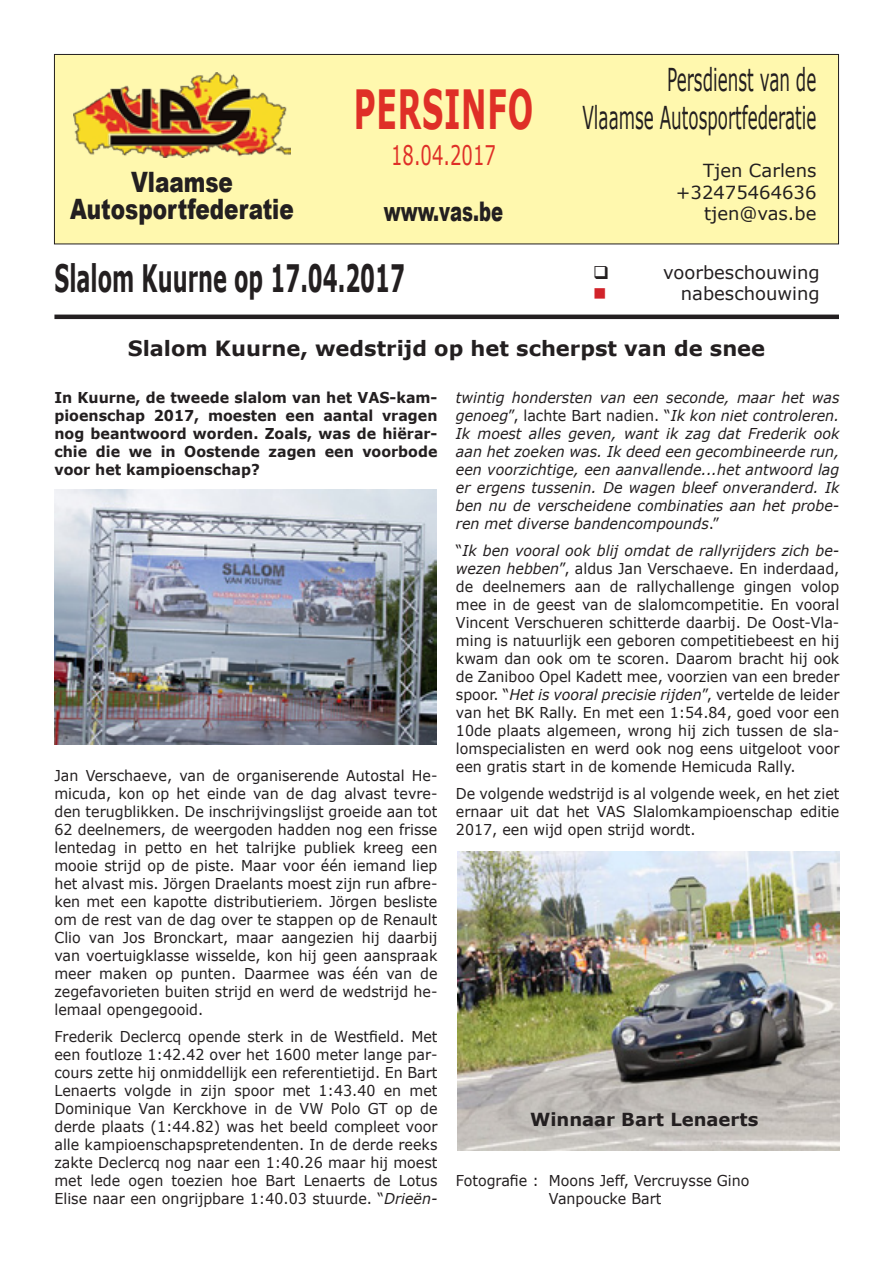
<style>
.page{position:relative;width:893px;height:1263px;background:#fff}
.page>*{position:absolute;margin:0;border:0;box-sizing:border-box;transform-origin:0 0}
.t1{font:700 54px "Verdana";letter-spacing:.025em;color:#df2f27;scale:.56 1}
.t2{font:700 37.8px "Verdana";color:#231f20;scale:.56 1}
.t3{font:31.5px "Verdana";color:#231f20;scale:.53 1}
.t4{font:900 28.05px "Arial";color:#231f20;scale:.77 1}
.t5{font:900 27px "Arial";color:#231f20;scale:.67 1}
.t6{font:27px "Verdana";color:#df2f27;scale:.67 1}
.t7{font:700 21px "Verdana";color:#231f20}
.t8{font:18px "Verdana";color:#231f20}
.t9{font:700 18px "Verdana";color:#231f20}
.t10{font:18px "Wingdings";color:#d1232a}
.t11{font:15px/18px "Verdana";color:#231f20;text-align:justify;scale:.95 1}
.t12{font:italic 15px/18px "Verdana";color:#231f20;text-align:justify;scale:.95 1}
.t13{font:700 15px/18px "Verdana";color:#231f20;text-align:justify;scale:.95 1}
.s1{font-style:normal}
.s2{font-style:italic}
</style>
<div class="page">
<div style="left:54px;top:54px;width:784px;height:190px;background:#fff8ae"></div>
<div style="left:54px;top:54px;width:785px;height:190px;border:1px solid #231f20"></div>
<img style="left:73px;top:73px;width:218px;height:85px">
<hr style="left:54px;top:315px;width:785px;height:4px;background:#231f20">
<img style="left:54px;top:490px;width:382px;height:255px">
<img style="left:457px;top:851px;width:382px;height:299px">
<p class="t1" style="left:354px;top:75px;width:322px">PERSINFO</p>
<p class="t6" style="left:391px;top:138px;width:158px">18.04.2017</p>
<p class="t4" style="left:131px;top:162px;width:134px">Vlaamse</p>
<p class="t4" style="left:70px;top:189px;width:292px">Autosportfederatie</p>
<p class="t5" style="left:384px;top:192px;width:180px">www.vas.be</p>
<p class="t3" style="left:667px;top:60px;width:283px">Persdienst van de</p>
<p class="t3" style="left:582px;top:98px;width:443px">Vlaamse Autosportfederatie</p>
<p class="t8" style="left:703px;top:159px;width:115px">Tjen Carlens</p>
<p class="t8" style="left:676px;top:181px;width:142px">+32475464636</p>
<p class="t8" style="left:704px;top:202px;width:114px">tjen@vas.be</p>
<p class="t2" style="left:54px;top:255px;width:628px">Slalom Kuurne op 17.04.2017</p>
<p class="t8" style="left:663px;top:261px;width:158px">voorbeschouwing</p>
<p class="t10" style="left:593px;top:284px;width:15px">■</p>
<p class="t8" style="left:681px;top:282px;width:140px">nabeschouwing</p>
<p class="t7" style="left:128px;top:335px;width:639px">Slalom Kuurne, wedstrijd op het scherpst van de snee</p>
<p class="t12" style="left:456px;top:388px;width:405px">twintig hondersten van een seconde, maar het was genoeg<span class="s1">”, lachte Bart nadien. “</span>Ik kon niet controleren.<br>Ik moest alles geven, want ik zag dat Frederik ook aan het zoeken was. Ik deed een gecombineerde run, een voorzichtige, een aanvallende...het antwoord lag er ergens tussenin. De wagen bleef onveranderd. Ik ben nu de verscheidene combinaties aan het probe&shy;ren met diverse bandencompounds<span class="s1">.”</span></p>
<p class="t11" style="left:456px;top:541px;width:405px">“<span class="s2">Ik ben vooral ook blij omdat de rallyrijders zich be&shy;wezen hebben</span>”, aldus Jan Verschaeve. En inderdaad, de deelnemers aan de rallychallenge gingen volop mee in de geest van de slalomcompetitie. En vooral Vincent Verschueren schitterde daarbij. De Oost-Vla&shy;ming is natuurlijk een geboren competitiebeest en hij kwam dan ook om te scoren. Daarom bracht hij ook de Zaniboo Opel Kadett mee, voorzien van een breder spoor. “<span class="s2">Het is vooral precisie rijden</span>”, vertelde de leider van het BK Rally. En met een 1:54.84, goed voor een 10de plaats algemeen, wrong hij zich tussen de sla&shy;lomspecialisten en werd ook nog eens uitgeloot voor een gratis start in de komende Hemicuda Rally.</p>
<p class="t11" style="left:456px;top:784px;width:405px">De volgende wedstrijd is al volgende week, en het ziet ernaar uit dat het VAS Slalomkampioenschap editie 2017, een wijd open strijd wordt.</p>
<p class="t13" style="left:54px;top:388px;width:405px">In Kuurne, de tweede slalom van het VAS-kam&shy;pioenschap 2017, moesten een aantal vragen nog beantwoord worden. Zoals, was de hiërar&shy;chie die we in Oostende zagen een voorbode voor het kampioenschap?</p>
<p class="t11" style="left:54px;top:766px;width:405px">Jan Verschaeve, van de organiserende Autostal He&shy;micuda, kon op het einde van de dag alvast tevre&shy;den terugblikken. De inschrijvingslijst groeide aan tot 62 deelnemers, de weergoden hadden nog een frisse lentedag in petto en het talrijke publiek kreeg een mooie strijd op de piste. Maar voor één iemand liep het alvast mis. Jörgen Draelants moest zijn run afbre&shy;ken met een kapotte distributieriem. Jörgen besliste om de rest van de dag over te stappen op de Renault Clio van Jos Bronckart, maar aangezien hij daarbij van voertuigklasse wisselde, kon hij geen aanspraak meer maken op punten. Daarmee was één van de zegefavorieten buiten strijd en werd de wedstrijd he&shy;lemaal opengegooid.</p>
<p class="t11" style="left:54px;top:1027px;width:405px">Frederik Declercq opende sterk in de Westfield. Met een foutloze 1:42.42 over het 1600 meter lange par&shy;cours zette hij onmiddellijk een referentietijd. En Bart Lenaerts volgde in zijn spoor met 1:43.40 en met Dominique Van Kerckhove in de VW Polo GT op de derde plaats (1:44.82) was het beeld compleet voor alle kampioenschapspretendenten. In de derde reeks zakte Declercq nog naar een 1:40.26 maar hij moest met lede ogen toezien hoe Bart Lenaerts de Lotus Elise naar een ongrijpbare 1:40.03 stuurde. “<span class="s2">Drieën-</span></p>
<p class="t9" style="left:530px;top:1108px;width:230px">Winnaar Bart Lenaerts</p>
<p class="t11" style="left:456px;top:1171px;width:311px">Fotografie : Moons Jeff, Vercruysse Gino</p>
<p class="t11" style="left:549px;top:1189px;width:120px">Vanpoucke Bart</p>
</div>
